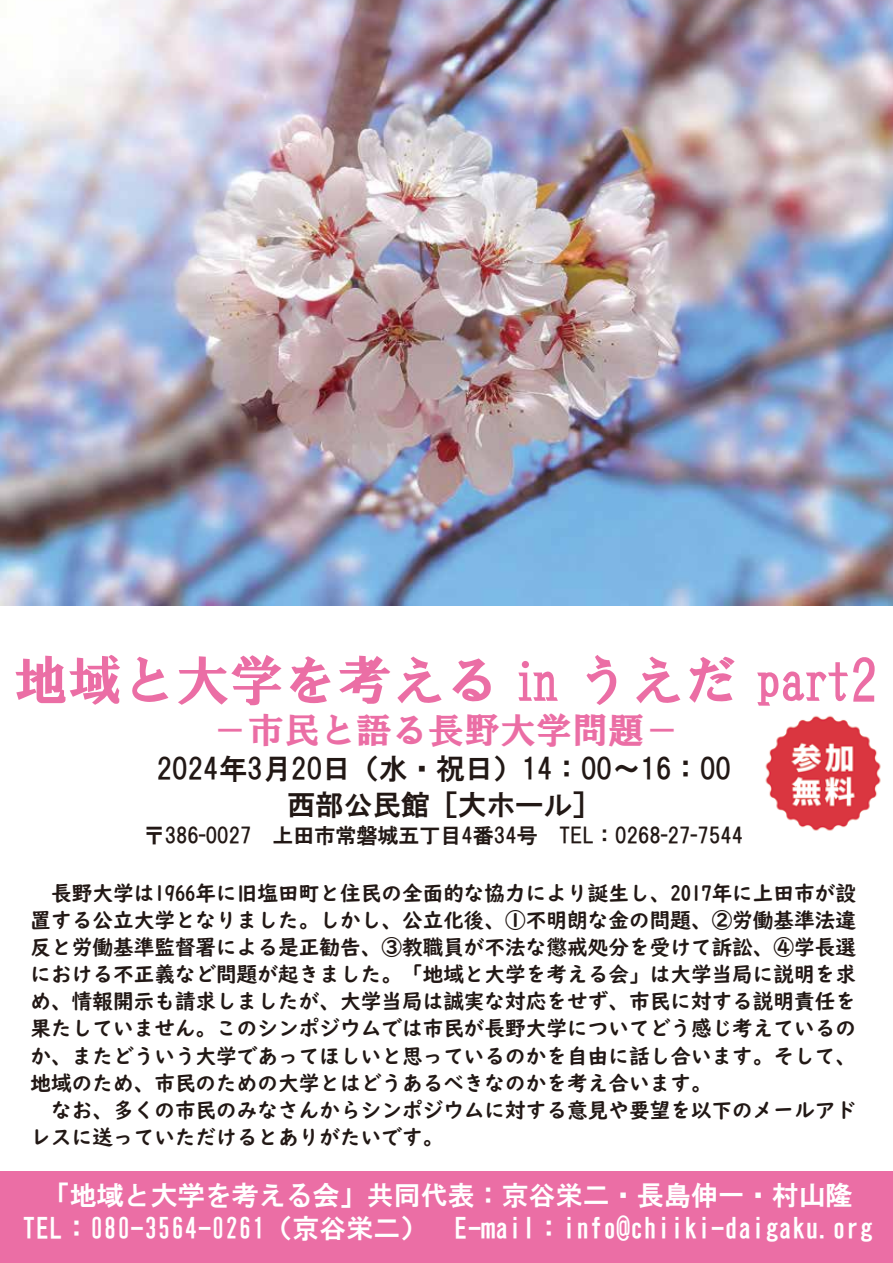
<style>
.page{position:relative;width:893px;height:1263px;background:#fff}
.page>*{position:absolute;margin:0;border:0;box-sizing:border-box;transform-origin:0 0}
.t1{font:54px "HGS Soei Presence EB";color:#eb6ea5}
.t2{font:36px "HGS Soei Presence EB";color:#eb6ea5}
.t3{font:28.5px/36px "HGS Gothic E";color:#221815;text-align:center}
.t4{font:27px/32.4px "HG Gothic E";color:#fff;text-align:center}
.t5{font:21px/27px "UD Digi Kyokasho N B";color:#221815}
.t6{font:21px "HGS Gothic E";color:#221815}
</style>
<div class="page">
<div style="left:0;top:1171px;width:893px;height:92px;background:#eb6ea5"></div>
<img style="left:0;top:0;width:893px;height:605px">
<img style="left:765px;top:715px;width:116px;height:116px">
<h1 class="t1" style="left:14px;top:653px;width:867px">地域と大学を考える in うえだ part2</h1>
<h2 class="t2" style="left:212px;top:712px;width:470px">－市民と語る長野大学問題－</h2>
<h3 class="t3" style="left:157px;top:751px;width:576px">2024年3月20日（水・祝日）14：00～16：00西部公民館［大ホール］</h3>
<p class="t6" style="left:144px;top:825px;width:601px">〒386-0027　上田市常磐城五丁目4番34号　TEL：0268-27-7544</p>
<p class="t5" style="left:31px;top:880px;width:827px">　長野大学は1966年に旧塩田町と住民の全面的な協力により誕生し、2017年に上田市が設置する公立大学となりました。しかし、公立化後、①不明朗な金の問題、②労働基準法違反と労働基準監督署による是正勧告、③教職員が不法な懲戒処分を受けて訴訟、④学長選における不正義など問題が起きました。「地域と大学を考える会」は大学当局に説明を求め、情報開示も請求しましたが、大学当局は誠実な対応をせず、市民に対する説明責任を果たしていません。このシンポジウムでは市民が長野大学についてどう感じ考えているのか、またどういう大学であってほしいと思っているのかを自由に話し合います。そして、地域のため、市民のための大学とはどうあるべきなのかを考え合います。<br>　なお、多くの市民のみなさんからシンポジウムに対する意見や要望を以下のメールアドレスに送っていただけるとありがたいです。</p>
<p class="t4" style="left:23px;top:1179px;width:852px">「地域と大学を考える会」共同代表：京谷栄二・長島伸一・村山隆<br>TEL：080-3564-0261（京谷栄二）　E-mail：info@chiiki-daigaku.org</p>
</div>
